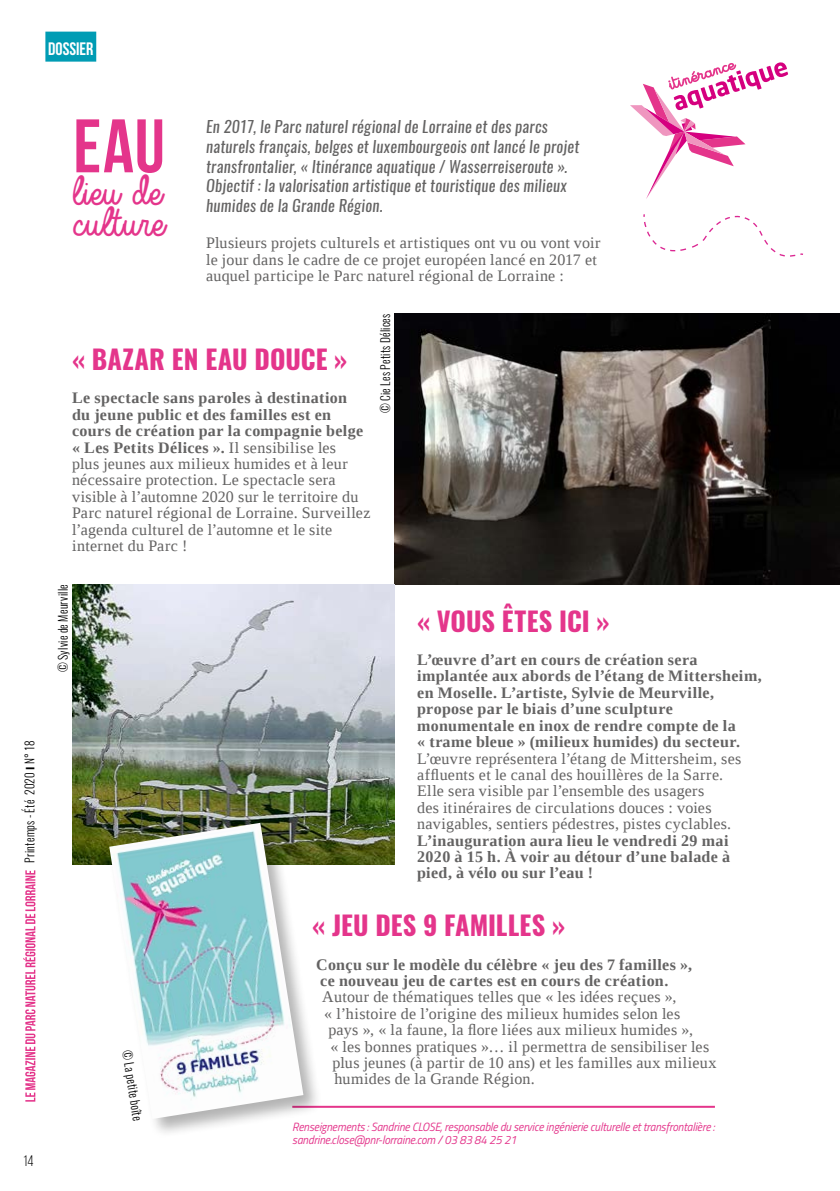
<style>
.page{position:relative;width:840px;height:1191px;background:#fff}
.page>*{position:absolute;margin:0;border:0;box-sizing:border-box;transform-origin:0 0}
.t1{font:700 75.6px "Bebas Neue";color:#e4358b}
.t2{font:43.6px/31.4px "Always In My Heart";letter-spacing:.015em;color:#e4358b}
.t3{font:700 26.4px "Oswald";color:#e4358b}
.t4{font:700 18px "Bebas Neue";color:#fff}
.t5{font:16px/16.4px "Liberation Serif";letter-spacing:.02em;color:#646363}
.t6{font:700 16px/16.4px "Liberation Serif";letter-spacing:.025em;color:#646363}
.t7{font:italic 16px/19.8px "Oswald";letter-spacing:.02em;color:#646363}
.t8{font:15.2px "Bebas Neue";color:#000}
.t9{font:italic 12px/13.2px "Titillium Web";letter-spacing:-.01em;color:#e4358b;scale:.94 1}
.t10{font:300 12px "Oswald";letter-spacing:.03em;color:#000;scale:.94 1}
.s1{font-family:"Avenir";font-weight:900}
.s2{font-weight:700}
</style>
<div class="page">
<svg style="left:643px;top:214px;width:160px;height:43px"></svg>
<svg style="left:630px;top:62px;width:157px;height:137px"></svg>
<svg style="left:23px;top:870px;width:12px;height:231px"></svg>
<div style="left:45px;top:32px;width:51px;height:30px;background:#009cb4"></div>
<img style="left:394px;top:314px;width:445px;height:270px">
<img style="left:72px;top:584px;width:322px;height:280px">
<hr style="left:292px;top:1105px;width:422px;height:2px;background:#e4358b">
<div style="left:107px;top:821px;width:215px;height:317px;background:#000;opacity:.3"></div>
<img style="left:109px;top:823px;width:194px;height:296px">
<p class="t4" style="left:48px;top:39px;width:47px">DOSSIER</p>
<p class="t10" style="left:21px;top:862px;width:131px;rotate:-90deg">Printemps - Été 2020 <span class="s1">I</span> N° 18</p>
<p class="t8" style="left:23px;top:1152px;width:12px">14</p>
<h1 class="t1" style="left:73px;top:105px;width:93px">EAU</h1>
<h2 class="t2" style="left:65px;top:177px;width:92px">lieu de culture</h2>
<p class="t7" style="left:206px;top:117px;width:374px">En 2017, le Parc naturel régional de Lorraine et des parcs naturels français, belges et luxembourgeois ont lancé le projet transfrontalier, « Itinérance aquatique / Wasserreiseroute ».<br>Objectif : la valorisation artistique et touristique des milieux humides de la Grande Région.</p>
<p class="t5" style="left:206px;top:235px;width:395px">Plusieurs projets culturels et artistiques ont vu ou vont voir le jour dans le cadre de ce projet européen lancé en 2017 et auquel participe le Parc naturel régional de Lorraine :</p>
<h3 class="t3" style="left:72px;top:341px;width:277px">« BAZAR EN EAU DOUCE »</h3>
<p class="t5" style="left:72px;top:390px;width:300px"><span class="s2">Le spectacle sans paroles à destination<br>du jeune public et des familles est en cours de création par la compagnie belge « Les Petits Délices ».</span> Il sensibilise les<br>plus jeunes aux milieux humides et à leur nécessaire protection. Le spectacle sera visible à l’automne 2020 sur le territoire du Parc naturel régional de Lorraine. Surveillez l’agenda culturel de l’automne et le site internet du Parc !</p>
<p class="t10" style="left:377px;top:413px;width:108px;rotate:-90deg">© Cie Les Petits Délices</p>
<p class="t10" style="left:55px;top:672px;width:95px;rotate:-90deg">© Sylvie de Meurville</p>
<p class="t10" style="left:135px;top:1049px;width:76px;rotate:81deg">© La petite boîte</p>
<h3 class="t3" style="left:417px;top:602px;width:194px">« VOUS ÊTES ICI »</h3>
<p class="t6" style="left:417px;top:651px;width:346px">L’œuvre d’art en cours de création sera implantée aux abords de l’étang de Mittersheim, en Moselle. L’artiste, Sylvie de Meurville, propose par le biais d’une sculpture monumentale en inox de rendre compte de la<br>« trame bleue » (milieux humides) du secteur.</p>
<p class="t5" style="left:417px;top:750px;width:325px">L’œuvre représentera l’étang de Mittersheim, ses affluents et le canal des houillères de la Sarre.<br>Elle sera visible par l’ensemble des usagers<br>des itinéraires de circulations douces : voies navigables, sentiers pédestres, pistes cyclables.</p>
<p class="t6" style="left:417px;top:831px;width:314px;text-align:justify">L’inauguration aura lieu le vendredi 29 mai 2020 à 15 h. À voir au détour d’une balade à pied, à vélo ou sur l’eau !</p>
<h3 class="t3" style="left:312px;top:907px;width:254px">« JEU DES 9 FAMILLES »</h3>
<p class="t6" style="left:316px;top:955px;width:377px">Conçu sur le modèle du célèbre « jeu des 7 familles », ce nouveau jeu de cartes est en cours de création.</p>
<p class="t5" style="left:322px;top:988px;width:355px">Autour de thématiques telles que « les idées reçues »,</p>
<p class="t5" style="left:324px;top:1005px;width:357px">« l’histoire de l’origine des milieux humides selon les</p>
<p class="t5" style="left:328px;top:1021px;width:366px">pays », « la faune, la flore liées aux milieux humides »,</p>
<p class="t5" style="left:330px;top:1038px;width:380px">« les bonnes pratiques »… il permettra de sensibiliser les</p>
<p class="t5" style="left:332px;top:1054px;width:385px">plus jeunes (à partir de 10 ans) et les familles aux milieux</p>
<p class="t5" style="left:334px;top:1070px;width:202px">humides de la Grande Région.</p>
<p class="t9" style="left:292px;top:1119px;width:451px">Renseignements : Sandrine CLOSE, responsable du service ingénierie culturelle et transfrontalière : sandrine.close@pnr-lorraine.com / 03 83 84 25 21</p>
</div>
